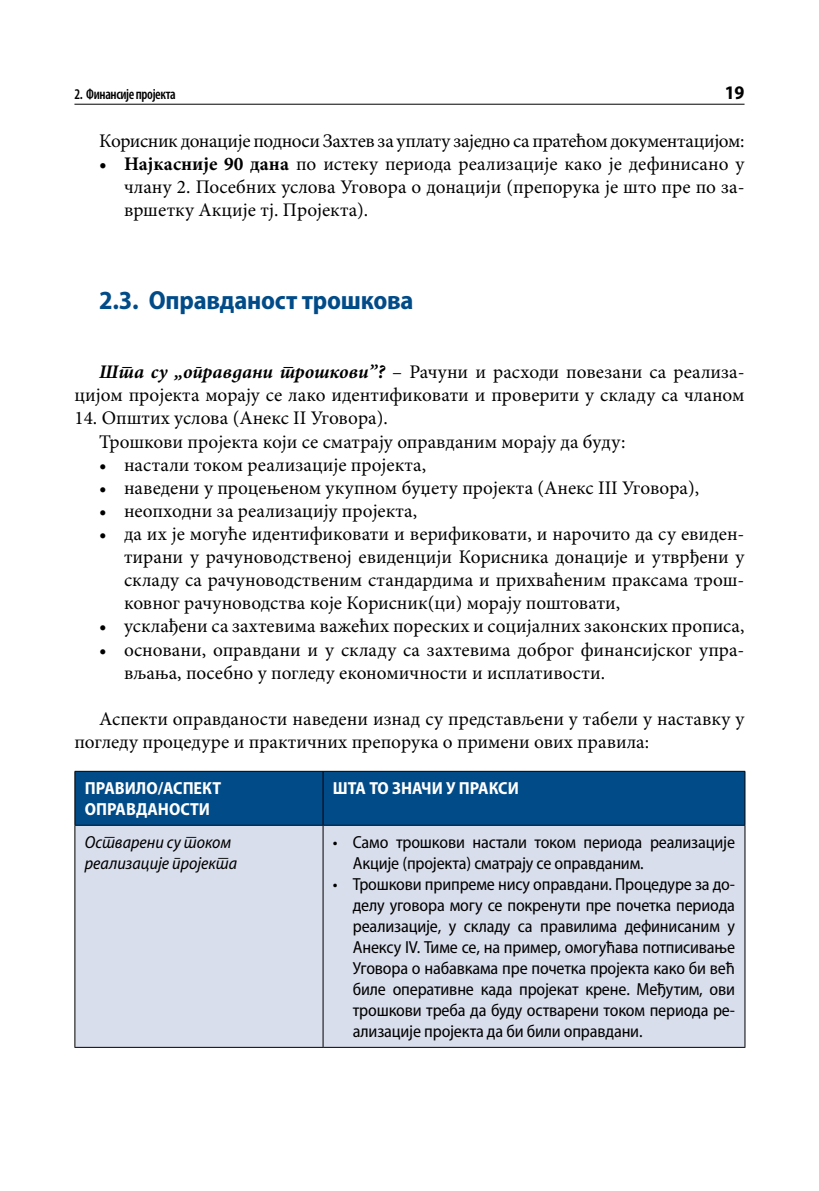
<style>
.page{position:relative;width:819px;height:1191px;background:#fff}
.page>*{position:absolute;margin:0;border:0;box-sizing:border-box;transform-origin:0 0}
.t1{font:700 semi-condensed 26.25px "Myriad Pro";letter-spacing:-.01em;color:#004b88}
.t2{font:19.25px/23.1px "Minion Pro";color:#000}
.t3{font:19.25px "Minion Pro";letter-spacing:-.02em;color:#000}
.t4{font:700 semi-condensed 19.25px "Myriad Pro";color:#000}
.t5{font:semi-condensed 17.5px/21px "Myriad Pro";letter-spacing:-.01em;color:#000}
.t6{font:700 semi-condensed 17.5px/21px "Myriad Pro";color:#fff}
.t7{font:italic semi-condensed 17.5px/21px "Myriad Pro";color:#000}
.t8{font:600 condensed 14.88px "Myriad Pro";letter-spacing:-.025em;color:#000;scale:.95 1}
.s1{font-weight:700}
.s2{font-weight:700;font-style:italic}
</style>
<div class="page">
<hr style="left:74px;top:104px;width:670px;height:1px;background:#000">
<div style="left:76px;top:772px;width:668px;height:53px;background:#004b88"></div>
<div style="left:75px;top:826px;width:669px;height:221px;background:#d9deec"></div>
<hr style="left:74px;top:825px;width:1px;height:222px;background:#000">
<hr style="left:322px;top:825px;width:1px;height:222px;background:#000">
<hr style="left:744px;top:825px;width:1px;height:222px;background:#000">
<hr style="left:74px;top:1047px;width:249px;height:1px;background:#000">
<hr style="left:323px;top:1047px;width:422px;height:1px;background:#000">
<hr style="left:75px;top:771px;width:248px;height:1px;background:#000">
<hr style="left:75px;top:771px;width:1px;height:54px;background:#000">
<hr style="left:323px;top:771px;width:422px;height:1px;background:#000">
<hr style="left:323px;top:771px;width:1px;height:54px;background:#000">
<hr style="left:744px;top:771px;width:1px;height:54px;background:#000">
<hr style="left:74px;top:825px;width:249px;height:1px;background:#000">
<hr style="left:323px;top:825px;width:422px;height:1px;background:#000">
<p class="t8" style="left:74px;top:86px;width:108px">2. Финансије пројекта</p>
<p class="t4" style="left:724px;top:82px;width:21px">19</p>
<p class="t3" style="left:99px;top:129px;width:646px">Корисник донације подноси Захтев за уплату заједно са пратећом документацијом:</p>
<p class="t2" style="left:124px;top:153px;width:622px;text-align:justify;text-indent:-25px"><span class="s1">• Најкасније 90 дана</span> по истеку периода реализације како је дефинисано у члану 2. Посебних услова Уговора о донацији (препорука је што пре по за&shy;вршетку Акције тј. Пројекта).</p>
<h1 class="t1" style="left:99px;top:285px;width:316px">2.3. Оправданост трошкова</h1>
<p class="t2" style="left:74px;top:361px;width:671px;text-align:right"><span class="s2">Шта су „оправдани трошкови”?</span> – Рачуни и расходи повезани са реализа&shy;цијом пројекта морају се лако идентификовати и проверити у складу са чланом</p>
<p class="t2" style="left:99px;top:407px;width:527px;text-indent:-25px">14. Општих услова (Анекс II Уговора).<br>Трошкови пројекта који се сматрају оправданим морају да буду:</p>
<p class="t2" style="left:99px;top:454px;width:328px">• настали током реализације пројекта,</p>
<p class="t2" style="left:99px;top:477px;width:601px">• наведени у процењеном укупном буџету пројекта (Анекс III Уговора),</p>
<p class="t2" style="left:99px;top:500px;width:319px">• неопходни за реализацију пројекта,</p>
<p class="t2" style="left:124px;top:523px;width:622px;text-align:justify;text-indent:-25px">• да их је могуће идентификовати и верификовати, и нарочито да су евиден&shy;тирани у рачуноводственој евиденцији Корисника донације и утврђени у складу са рачуноводственим стандардима и прихваћеним праксама трош&shy;ковног рачуноводства које Корисник(ци) морају поштовати,</p>
<p class="t2" style="left:99px;top:615px;width:646px">• усклађени са захтевима важећих пореских и социјалних законских прописа,</p>
<p class="t2" style="left:124px;top:638px;width:622px;text-indent:-25px">• основани, оправдани и у складу са захтевима доброг финансијског упра&shy;вљања, посебно у погледу економичности и исплативости.</p>
<p class="t2" style="left:74px;top:708px;width:671px;text-indent:25px">Аспекти оправданости наведени изнад су представљени у табели у наставку у погледу процедуре и практичних препорука о примени ових правила:</p>
<p class="t6" style="left:85px;top:778px;width:138px">ПРАВИЛО/АСПЕКТ<br>ОПРАВДАНОСТИ</p>
<p class="t6" style="left:333px;top:778px;width:187px">ШТА ТО ЗНАЧИ У ПРАКСИ</p>
<p class="t7" style="left:85px;top:832px;width:154px">Остварени су током реализације пројекта</p>
<p class="t5" style="left:353px;top:832px;width:383px;text-indent:-20px">• Само трошкови настали током периода реализације<br>Акције (пројекта) сматрају се оправданим.</p>
<p class="t5" style="left:353px;top:874px;width:384px;text-align:justify;text-indent:-20px">• Трошкови припреме нису оправдани. Процедуре за до&shy;делу уговора могу се покренути пре почетка периода реализације, у складу са правилима дефинисаним у Анексу IV. Тиме се, на пример, омогућава потписивање Уговора о набавкама пре почетка пројекта како би већ биле оперативне када пројекат крене. Међутим, ови трошкови треба да буду остварени током периода ре&shy;ализације пројекта да би били оправдани.</p>
</div>
